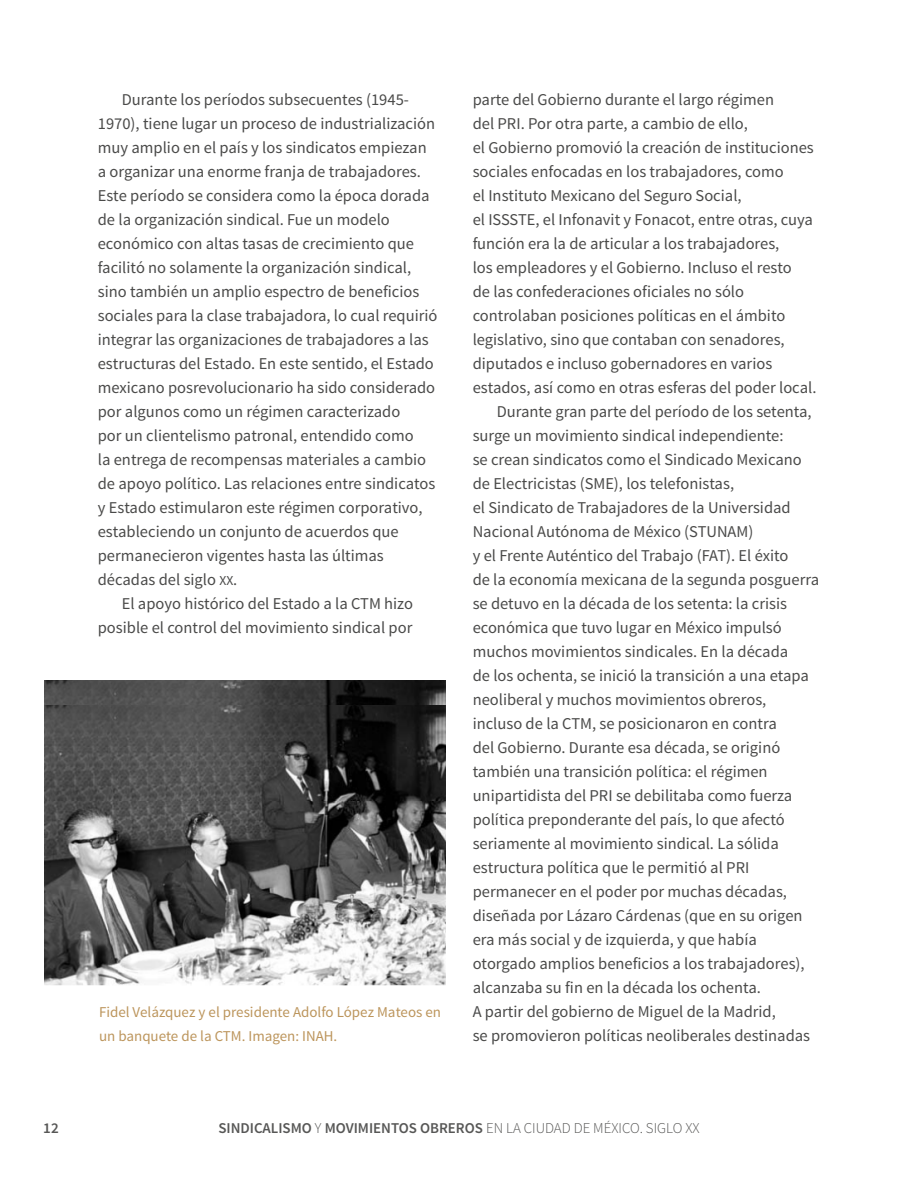
<style>
.page{position:relative;width:918px;height:1188px;background:#fff}
.page>*{position:absolute;margin:0;border:0;box-sizing:border-box;transform-origin:0 0}
.t1{font:16.5px/24px "Source Sans Pro";color:#4a4a49}
.t2{font:15px/24px "Source Sans Pro";color:#bc955c}
.t3{font:600 15px "Source Sans Pro";color:#575756}
.s1{font-size:13.65px}
.s2{font-weight:300}
</style>
<div class="page">
<img style="left:44px;top:681px;width:402px;height:273px">
<img style="left:44px;top:705px;width:401px;height:281px">
<p class="t1" style="left:98px;top:88px;width:341px;text-indent:24px">Durante los períodos subsecuentes (1945- 1970), tiene lugar un proceso de industrialización muy amplio en el país y los sindicatos empiezan a organizar una enorme franja de trabajadores.<br>Este período se considera como la época dorada de la organización sindical. Fue un modelo económico con altas tasas de crecimiento que facilitó no solamente la organización sindical, sino también un amplio espectro de beneficios sociales para la clase trabajadora, lo cual requirió integrar las organizaciones de trabajadores a las estructuras del Estado. En este sentido, el Estado mexicano posrevolucionario ha sido considerado por algunos como un régimen caracterizado<br>por un clientelismo patronal, entendido como<br>la entrega de recompensas materiales a cambio de apoyo político. Las relaciones entre sindicatos y Estado estimularon este régimen corporativo, estableciendo un conjunto de acuerdos que permanecieron vigentes hasta las últimas décadas del siglo <span class="s1">xx</span>.</p>
<p class="t1" style="left:98px;top:592px;width:317px;text-align:right">El apoyo histórico del Estado a la CTM hizo posible el control del movimiento sindical por</p>
<p class="t2" style="left:99px;top:1000px;width:344px">Fidel Velázquez y el presidente Adolfo López Mateos en un banquete de la CTM. Imagen: INAH.</p>
<p class="t1" style="left:473px;top:88px;width:303px">parte del Gobierno durante el largo régimen</p>
<p class="t1" style="left:473px;top:112px;width:277px">del PRI. Por otra parte, a cambio de ello,</p>
<p class="t1" style="left:473px;top:136px;width:343px">el Gobierno promovió la creación de instituciones</p>
<p class="t1" style="left:473px;top:160px;width:313px">sociales enfocadas en los trabajadores, como</p>
<p class="t1" style="left:473px;top:184px;width:270px">el Instituto Mexicano del Seguro Social,</p>
<p class="t1" style="left:473px;top:208px;width:342px">el ISSSTE, el Infonavit y Fonacot, entre otras, cuya</p>
<p class="t1" style="left:473px;top:232px;width:308px">función era la de articular a los trabajadores,</p>
<p class="t1" style="left:473px;top:256px;width:321px">los empleadores y el Gobierno. Incluso el resto</p>
<p class="t1" style="left:473px;top:280px;width:273px">de las confederaciones oficiales no sólo</p>
<p class="t1" style="left:473px;top:304px;width:314px">controlaban posiciones políticas en el ámbito</p>
<p class="t1" style="left:473px;top:328px;width:314px">legislativo, sino que contaban con senadores,</p>
<p class="t1" style="left:473px;top:352px;width:301px">diputados e incluso gobernadores en varios</p>
<p class="t1" style="left:473px;top:376px;width:345px">estados, así como en otras esferas del poder local.</p>
<p class="t1" style="left:497px;top:400px;width:317px">Durante gran parte del período de los setenta,</p>
<p class="t1" style="left:473px;top:424px;width:312px">surge un movimiento sindical independiente:</p>
<p class="t1" style="left:473px;top:448px;width:331px">se crean sindicatos como el Sindicado Mexicano</p>
<p class="t1" style="left:473px;top:472px;width:263px">de Electricistas (SME), los telefonistas,</p>
<p class="t1" style="left:473px;top:496px;width:320px">el Sindicato de Trabajadores de la Universidad</p>
<p class="t1" style="left:473px;top:520px;width:282px">Nacional Autónoma de México (STUNAM)</p>
<p class="t1" style="left:473px;top:544px;width:317px">y el Frente Auténtico del Trabajo (FAT). El éxito</p>
<p class="t1" style="left:473px;top:568px;width:348px">de la economía mexicana de la segunda posguerra</p>
<p class="t1" style="left:473px;top:592px;width:316px">se detuvo en la década de los setenta: la crisis</p>
<p class="t1" style="left:473px;top:616px;width:311px">económica que tuvo lugar en México impulsó</p>
<p class="t1" style="left:473px;top:640px;width:317px">muchos movimientos sindicales. En la década</p>
<p class="t1" style="left:473px;top:664px;width:338px">de los ochenta, se inició la transición a una etapa</p>
<p class="t1" style="left:473px;top:688px;width:295px">neoliberal y muchos movimientos obreros,</p>
<p class="t1" style="left:473px;top:712px;width:306px">incluso de la CTM, se posicionaron en contra</p>
<p class="t1" style="left:473px;top:736px;width:309px">del Gobierno. Durante esa década, se originó</p>
<p class="t1" style="left:473px;top:760px;width:296px">también una transición política: el régimen</p>
<p class="t1" style="left:473px;top:784px;width:321px">unipartidista del PRI se debilitaba como fuerza</p>
<p class="t1" style="left:473px;top:808px;width:314px">política preponderante del país, lo que afectó</p>
<p class="t1" style="left:473px;top:832px;width:308px">seriamente al movimiento sindical. La sólida</p>
<p class="t1" style="left:473px;top:856px;width:278px">estructura política que le permitió al PRI</p>
<p class="t1" style="left:473px;top:880px;width:316px">permanecer en el poder por muchas décadas,</p>
<p class="t1" style="left:473px;top:904px;width:331px">diseñada por Lázaro Cárdenas (que en su origen</p>
<p class="t1" style="left:473px;top:928px;width:286px">era más social y de izquierda, y que había</p>
<p class="t1" style="left:473px;top:952px;width:334px">otorgado amplios beneficios a los trabajadores),</p>
<p class="t1" style="left:473px;top:976px;width:290px">alcanzaba su fin en la década los ochenta.</p>
<p class="t1" style="left:473px;top:1000px;width:305px">A partir del gobierno de Miguel de la Madrid,</p>
<p class="t1" style="left:473px;top:1024px;width:339px">se promovieron políticas neoliberales destinadas</p>
<p class="t3" style="left:43px;top:1118px;width:17px">12</p>
<p class="t3" style="left:218px;top:1118px;width:483px">SINDICALISMO <span class="s2">Y</span> MOVIMIENTOS OBREROS <span class="s2">EN LA CIUDAD DE MÉXICO. SIGLO XX</span></p>
</div>
